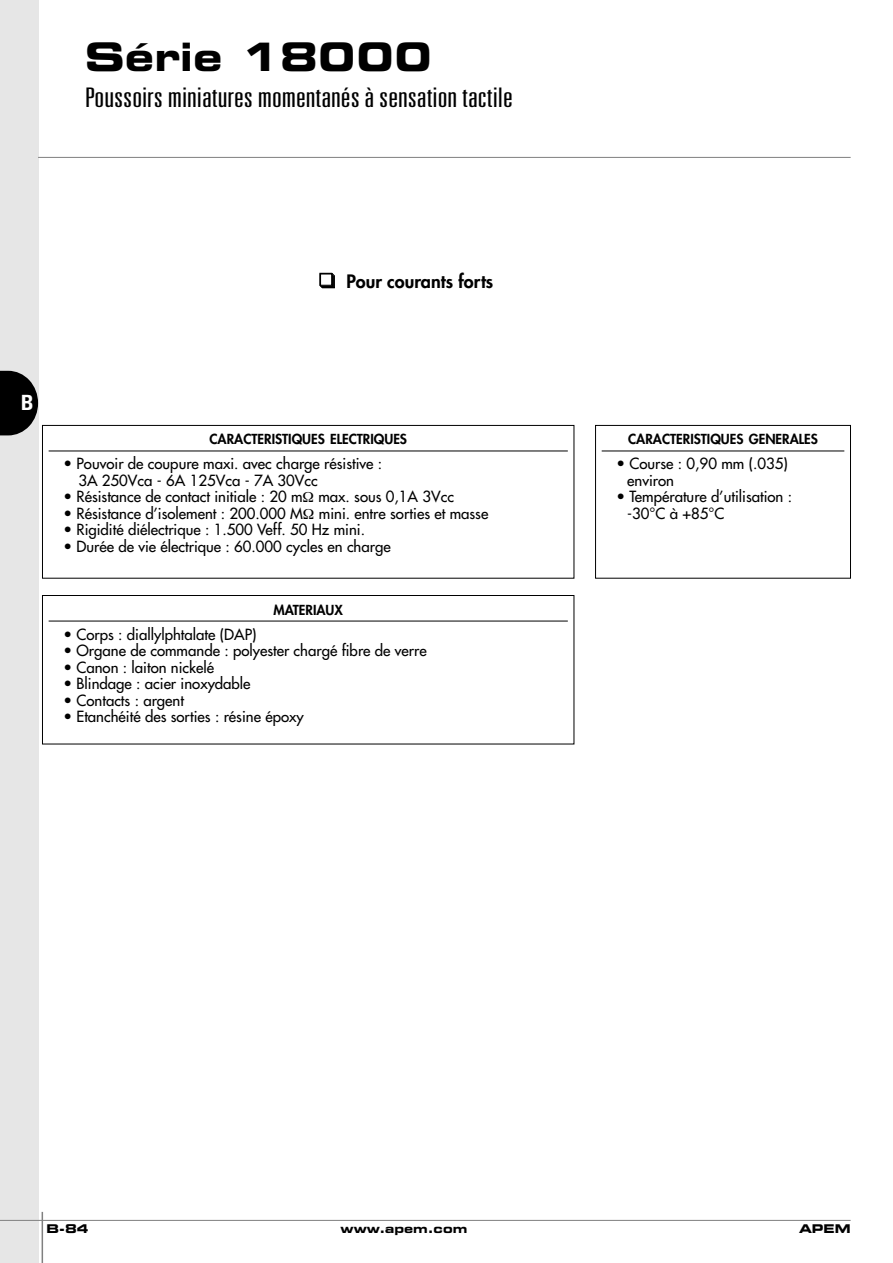
<style>
.page{position:relative;width:893px;height:1263px;background:#fff}
.page>*{position:absolute;margin:0;border:0;box-sizing:border-box;transform-origin:0 0}
.t1{font:700 expanded 39px "Square 721 BT";color:#000}
.t2{font:300 ultra-condensed 27px "Univers";color:#000;scale:1.3 1}
.t3{font:700 condensed 21px "Univers";color:#fff}
.t4{font:800 18px "Futura";color:#000}
.t5{font:15px/16.5px "Futura";color:#000}
.t6{font:800 13.5px "Futura";color:#000}
.t7{font:700 expanded 12px "Square 721 BT";color:#000}
</style>
<div class="page">
<div style="left:0;top:0;width:38px;height:1263px;background:#e6e6e6"></div>
<hr style="left:0;top:1220px;width:850px;height:1px;background:#808080">
<hr style="left:42px;top:1212px;width:1px;height:51px;background:#808080">
<hr style="left:38px;top:157px;width:812px;height:1px;background:#808080">
<svg style="left:0;top:371px;width:38px;height:64px;background:#252525"></svg>
<svg style="left:42px;top:595px;width:532px;height:149px"></svg>
<svg style="left:42px;top:425px;width:802px;height:154px"></svg>
<div style="left:595px;top:425px;width:255px;height:153px;border:1px solid #000"></div>
<svg style="left:303px;top:492px;width:10px;height:10px"></svg>
<svg style="left:304px;top:509px;width:10px;height:10px"></svg>
<h1 class="t1" style="left:85px;top:43px;width:349px">Série 18000</h1>
<h2 class="t2" style="left:85px;top:87px;width:331px">Poussoirs miniatures momentanés à sensation tactile</h2>
<p class="t4" style="left:319px;top:273px;width:176px">❑ Pour courants forts</p>
<h3 class="t3" style="left:21px;top:395px;width:14px">B</h3>
<p class="t6" style="left:209px;top:433px;width:199px">CARACTERISTIQUES ELECTRIQUES</p>
<p class="t5" style="left:78px;top:457px;width:305px;text-indent:-15px">• Pouvoir de coupure maxi. avec charge résistive :<br>3A 250Vca - 6A 125Vca - 7A 30Vcc</p>
<p class="t5" style="left:63px;top:490px;width:392px">• Résistance de contact initiale : 20 m max. sous 0,1A 3Vcc</p>
<p class="t5" style="left:63px;top:506px;width:426px">• Résistance d’isolement : 200.000 M mini. entre sorties et masse</p>
<p class="t5" style="left:63px;top:523px;width:303px">• Rigidité diélectrique : 1.500 Veff. 50 Hz mini.</p>
<p class="t5" style="left:63px;top:539px;width:329px">• Durée de vie électrique : 60.000 cycles en charge</p>
<p class="t6" style="left:273px;top:603px;width:71px">MATERIAUX</p>
<p class="t5" style="left:63px;top:627px;width:194px">• Corps : diallylphtalate (DAP)</p>
<p class="t5" style="left:63px;top:643px;width:365px">• Organe de commande : polyester chargé fibre de verre</p>
<p class="t5" style="left:63px;top:660px;width:152px">• Canon : laiton nickelé</p>
<p class="t5" style="left:63px;top:676px;width:189px">• Blindage : acier inoxydable</p>
<p class="t5" style="left:63px;top:693px;width:122px">• Contacts : argent</p>
<p class="t5" style="left:63px;top:709px;width:242px">• Etanchéité des sorties : résine époxy</p>
<p class="t6" style="left:628px;top:433px;width:191px">CARACTERISTIQUES GENERALES</p>
<p class="t5" style="left:627px;top:457px;width:162px;text-indent:-11px">• Course : 0,90 mm (.035) environ</p>
<p class="t5" style="left:627px;top:490px;width:166px;text-indent:-11px">• Température d’utilisation : -30°C à +85°C</p>
<p class="t7" style="left:47px;top:1225px;width:43px">B-84</p>
<p class="t7" style="left:340px;top:1225px;width:128px">www.apem.com</p>
<p class="t7" style="left:799px;top:1225px;width:53px">APEM</p>
</div>
